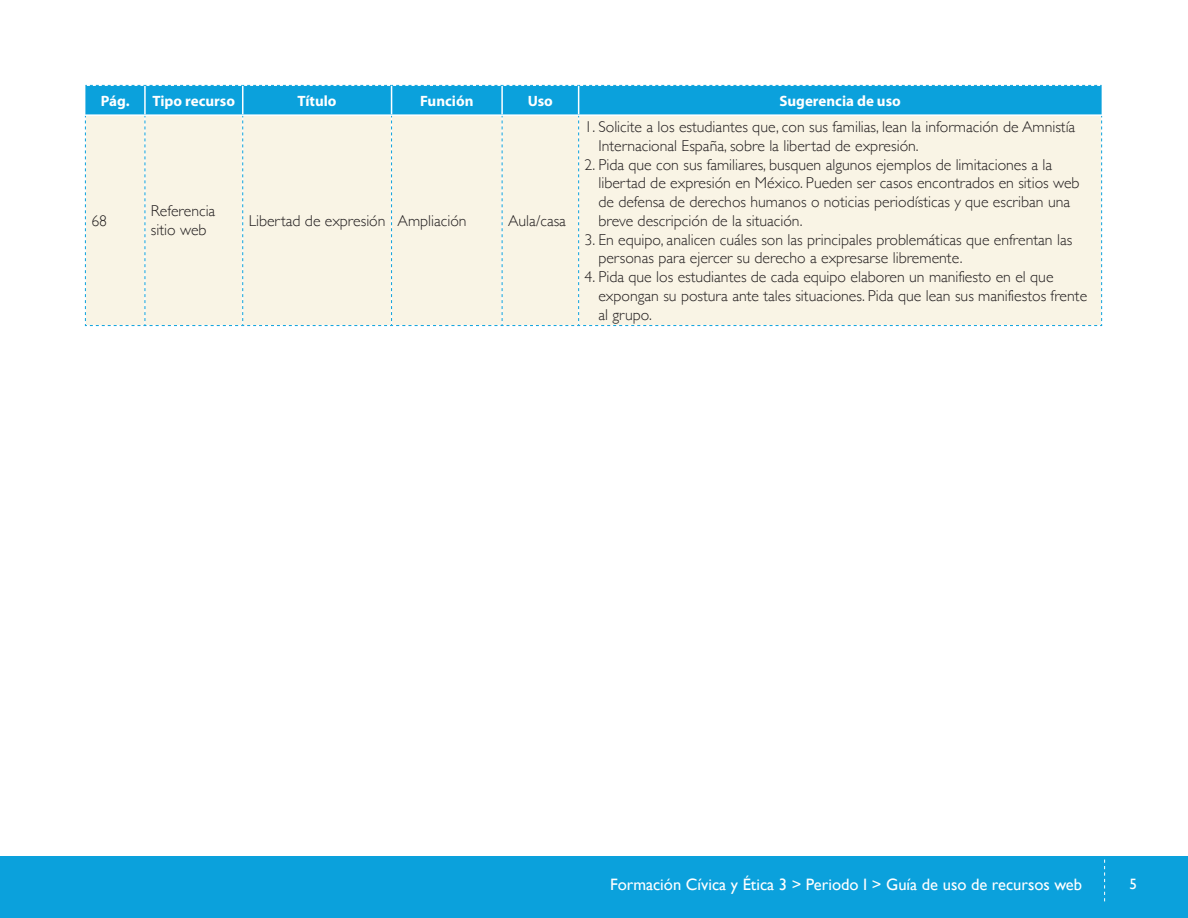
<style>
.page{position:relative;width:1188px;height:918px;background:#fff}
.page>*{position:absolute;margin:0;border:0;box-sizing:border-box;transform-origin:0 0}
.t1{font:16.5px "Gill Sans";color:#fff}
.TEXT_GEN_TABLAS{font:300 15.75px/18.8px "Gill Sans";color:#231f20}
.CABEZA_1_TABLA{font:700 15px "Myriad Pro";color:#fff}
.t2{font:15px "Gill Sans";color:#fff}
</style>
<div class="page">
<div style="left:0;top:856px;width:1188px;height:62px;background:#0ba1dc"></div>
<svg style="left:1104px;top:860px;width:1px;height:41px"></svg>
<svg style="left:85px;top:85px;width:1017px;height:241px;background:#dbe9e4"></svg>
<p class="CABEZA_1_TABLA" style="left:101px;top:91px;width:30px">Pág.</p>
<p class="CABEZA_1_TABLA" style="left:153px;top:91px;width:84px">Tipo recurso</p>
<p class="CABEZA_1_TABLA" style="left:298px;top:91px;width:41px">Título</p>
<p class="CABEZA_1_TABLA" style="left:420px;top:91px;width:55px">Función</p>
<p class="CABEZA_1_TABLA" style="left:528px;top:91px;width:27px">Uso</p>
<p class="CABEZA_1_TABLA" style="left:779px;top:91px;width:123px">Sugerencia de uso</p>
<p class="TEXT_GEN_TABLAS" style="left:91px;top:211px;width:17px">68</p>
<p class="TEXT_GEN_TABLAS" style="left:151px;top:201px;width:66px">Referencia sitio web</p>
<p class="TEXT_GEN_TABLAS" style="left:249px;top:211px;width:138px">Libertad de expresión</p>
<p class="TEXT_GEN_TABLAS" style="left:398px;top:211px;width:71px">Ampliación</p>
<p class="TEXT_GEN_TABLAS" style="left:508px;top:211px;width:59px">Aula/casa</p>
<p class="TEXT_GEN_TABLAS" style="left:598px;top:117px;width:478px;text-indent:-14px">1. Solicite a los estudiantes que, con sus familias, lean la información de Amnistía<br>Internacional España, sobre la libertad de expresión.</p>
<p class="TEXT_GEN_TABLAS" style="left:598px;top:154px;width:483px;text-indent:-14px">2. Pida que con sus familiares, busquen algunos ejemplos de limitaciones a la libertad de expresión en México. Pueden ser casos encontrados en sitios web de defensa de derechos humanos o noticias periodísticas y que escriban una breve descripción de la situación.</p>
<p class="TEXT_GEN_TABLAS" style="left:598px;top:229px;width:475px;text-indent:-14px">3. En equipo, analicen cuáles son las principales problemáticas que enfrentan las personas para ejercer su derecho a expresarse libremente.</p>
<p class="TEXT_GEN_TABLAS" style="left:598px;top:267px;width:490px;text-indent:-14px">4. Pida que los estudiantes de cada equipo elaboren un manifiesto en el que expongan su postura ante tales situaciones. Pida que lean sus manifiestos frente al grupo.</p>
<p class="t1" style="left:610px;top:874px;width:473px">Formación Cívica y Ética 3 &gt; Periodo I &gt; Guía de uso de recursos web</p>
<p class="t2" style="left:1130px;top:875px;width:9px">5</p>
</div>
